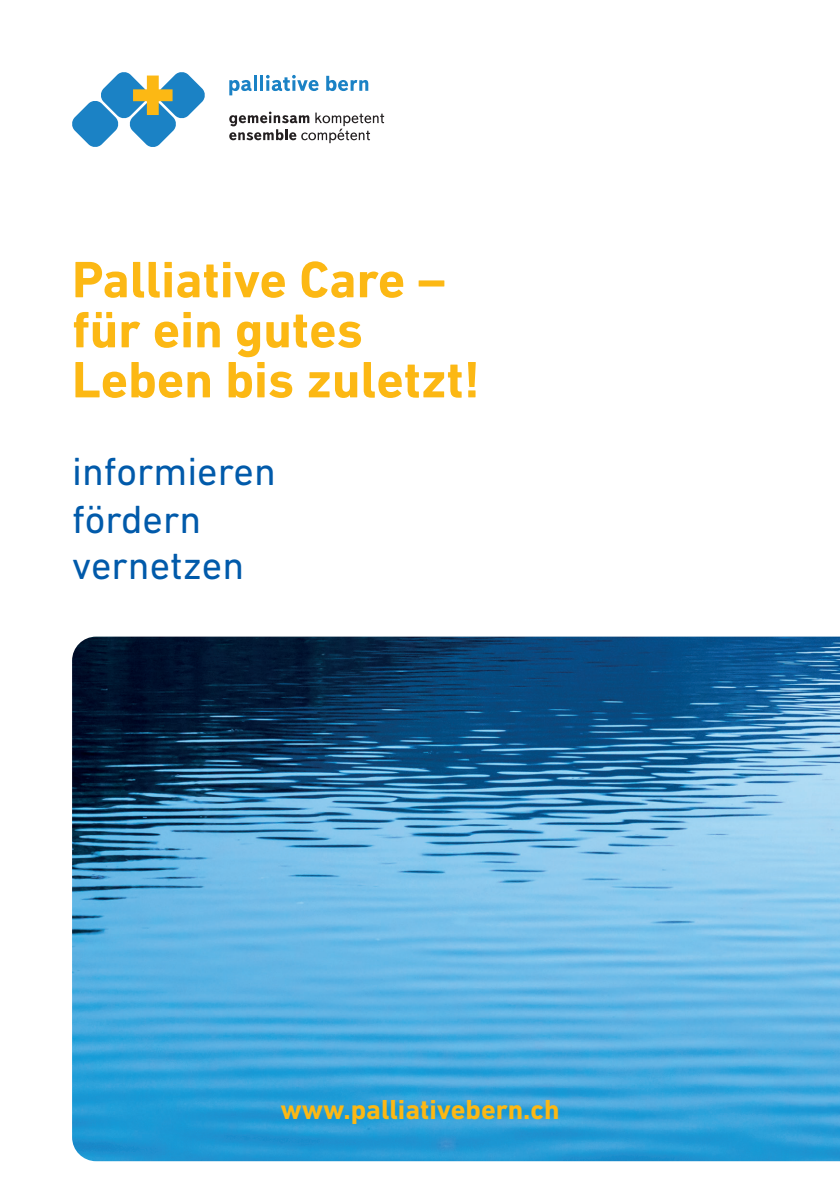
<style>
.page{position:relative;width:840px;height:1191px;background:#fff}
.page>*{position:absolute;margin:0;border:0;box-sizing:border-box;transform-origin:0 0}
.t1{font:700 52px/50px "DIN Next LT Pro";color:#fcb814}
.t2{font:40px/47px "DIN Next LT Pro";color:#015aaa}
.t3{font:700 28px "DIN Next LT Pro";color:#fcb814}
</style>
<div class="page">
<img style="left:72px;top:636px;width:767px;height:525px">
<svg style="left:72px;top:72px;width:133px;height:75px"></svg>
<svg style="left:229px;top:112px;width:155px;height:31px"></svg>
<svg style="left:229px;top:80px;width:22px;height:15px"></svg>
<hr style="left:253px;top:76px;width:3px;height:15px;background:#1b82c5">
<hr style="left:260px;top:76px;width:3px;height:15px;background:#1b82c5">
<svg style="left:266px;top:75px;width:52px;height:16px"></svg>
<svg style="left:326px;top:76px;width:42px;height:15px"></svg>
<p class="t1" style="left:72px;top:254px;width:409px">Palliative Care – für ein gutes<br>Leben bis zuletzt!</p>
<p class="t2" style="left:72px;top:448px;width:205px">informieren fördern vernetzen</p>
<p class="t3" style="left:280px;top:1093px;width:280px">www.palliativebern.ch</p>
</div>
